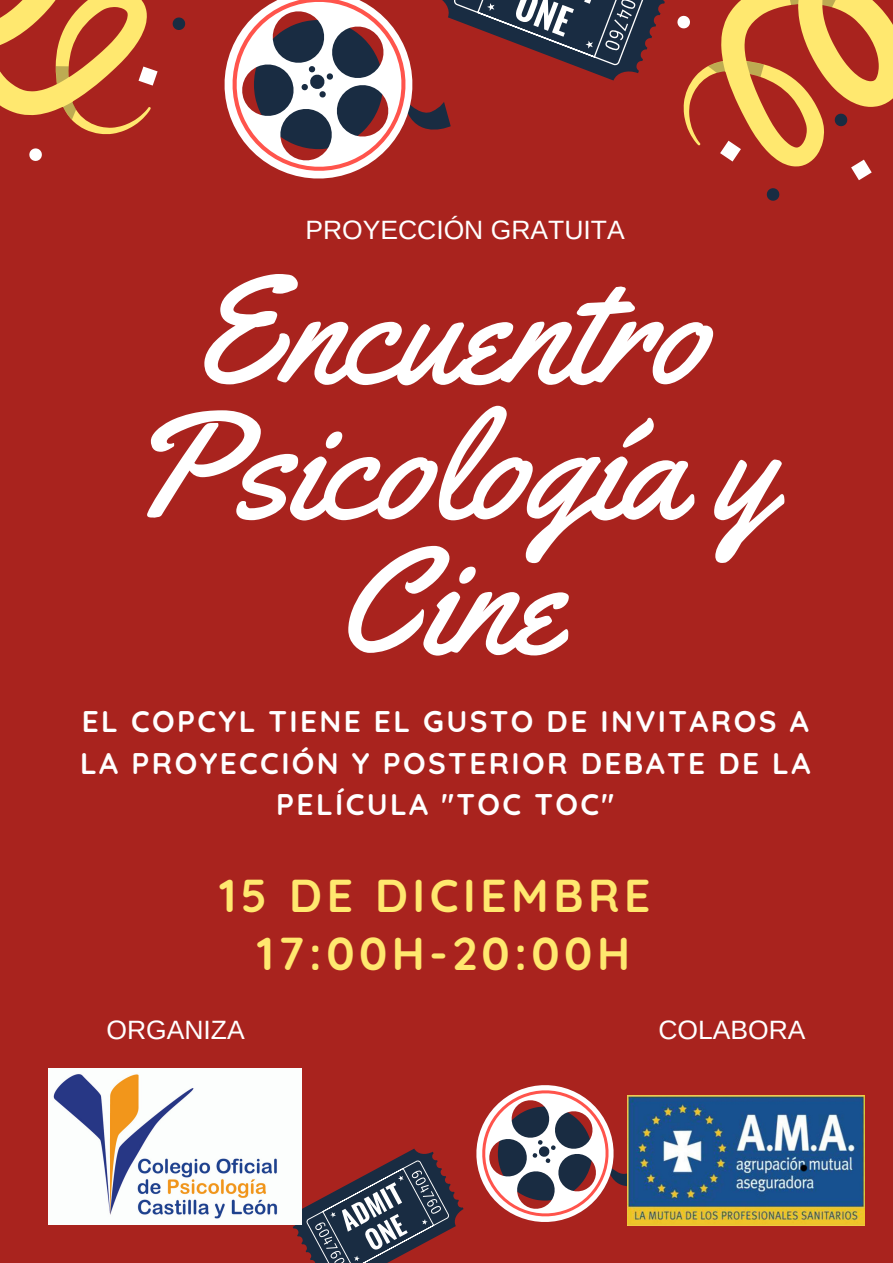
<style>
.page{position:relative;width:893px;height:1263px;background:#a9231e}
.page>*{position:absolute;margin:0;border:0;box-sizing:border-box;transform-origin:0 0}
.t1{font:152.25px/135.1px "Yellowtail";color:#fff;text-align:center}
.t2{font:700 45.9px/58.5px "Quicksand";letter-spacing:.1em;color:#ffe86f;text-align:center}
.t3{font:700 29.85px/41.7px "Quicksand";letter-spacing:.08em;color:#fff;text-align:center}
.t4{font:26.55px "Arimo";color:#fff}
</style>
<div class="page">
<svg style="left:766px;top:193px;width:14px;height:8px"></svg>
<svg style="left:677px;top:0;width:216px;height:193px"></svg>
<svg style="left:746px;top:57px;width:21px;height:23px"></svg>
<svg style="left:708px;top:61px;width:18px;height:15px"></svg>
<svg style="left:816px;top:0;width:33px;height:10px"></svg>
<svg style="left:784px;top:0;width:26px;height:6px"></svg>
<svg style="left:224px;top:0;width:441px;height:179px"></svg>
<svg style="left:0;top:0;width:186px;height:161px"></svg>
<svg style="left:287px;top:1068px;width:357px;height:195px"></svg>
<img style="left:48px;top:1069px;width:254px;height:155px">
<img style="left:627px;top:1096px;width:238px;height:129px">
<p class="t4" style="left:305px;top:215px;width:321px">PROYECCIÓN GRATUITA</p>
<h1 class="t1" style="left:123px;top:264px;width:652px">Encuentro<br>Psicología y<br>Cine</h1>
<p class="t3" style="left:80px;top:700px;width:732px">EL COPCYL TIENE EL GUSTO DE INVITAROS A<br>LA PROYECCIÓN Y POSTERIOR DEBATE DE LA<br>PELÍCULA "TOC TOC"</p>
<h2 class="t2" style="left:219px;top:865px;width:433px">15 DE DICIEMBRE<br>17:00H-20:00H</h2>
<p class="t4" style="left:107px;top:1015px;width:140px">ORGANIZA</p>
<p class="t4" style="left:658px;top:1015px;width:149px">COLABORA</p>
</div>
